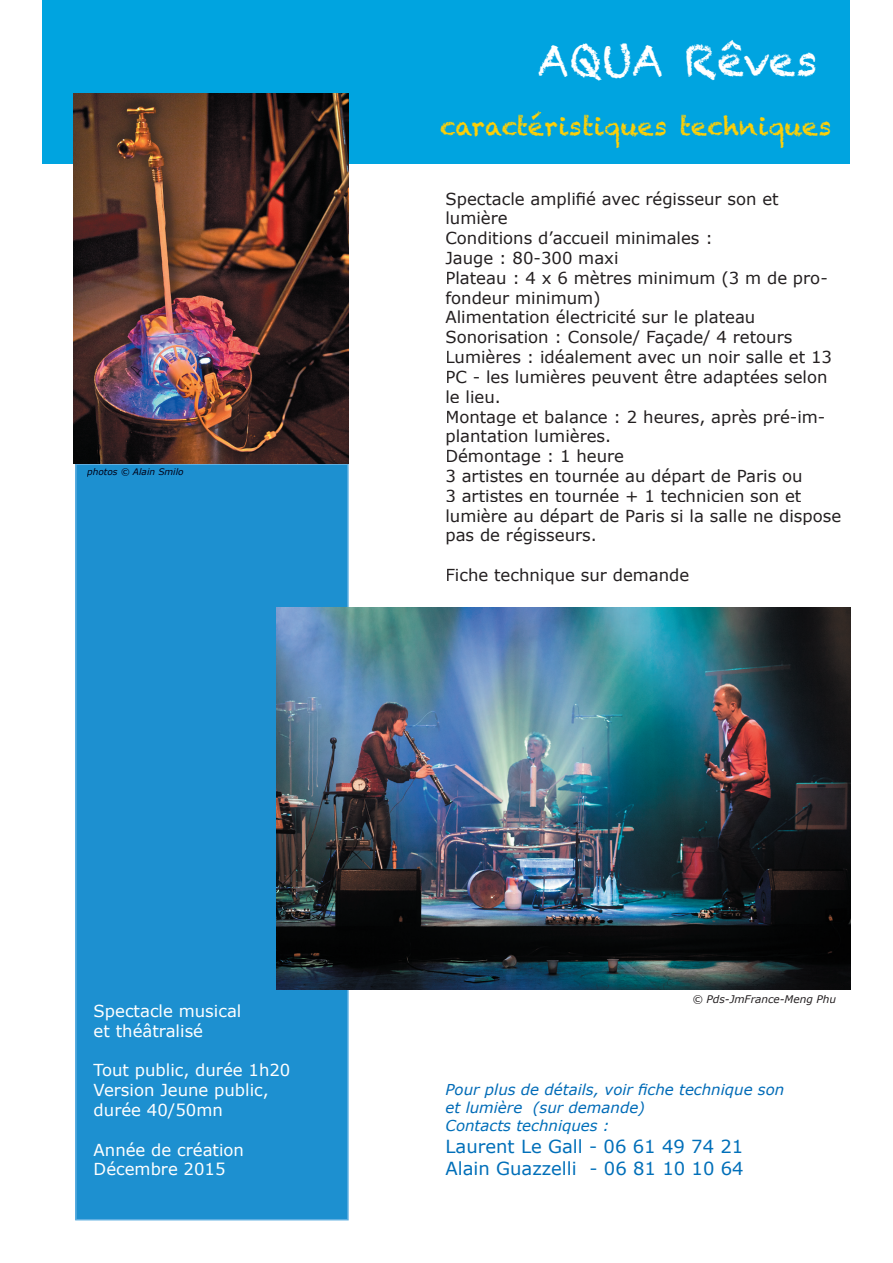
<style>
.page{position:relative;width:893px;height:1263px;background:#fff}
.page>*{position:absolute;margin:0;border:0;box-sizing:border-box;transform-origin:0 0}
.t1{font:42px "Chalkduster";color:#fff}
.t2{font:25.5px "Chalkduster";color:#fed006}
.t3{font:18px/21.6px "Verdana";color:#006fb9}
.t4{font:16.5px/19.8px "Verdana";color:#231f20}
.t5{font:16.5px/19.8px "Verdana";color:#fff}
.t6{font:italic 15px/18px "Verdana";color:#006bb7}
.t7{font:italic 15px "Verdana";color:#006fb9}
.t8{font:italic 10.5px "Verdana";color:#231f20}
.t9{font:italic 9px "Verdana";color:#000117}
</style>
<div class="page">
<div style="left:43px;top:0;width:807px;height:164px;background:#00a4e0"></div>
<div style="left:75px;top:463px;width:274px;height:757px;background:#1d90d0"></div>
<img style="left:74px;top:94px;width:275px;height:369px">
<img style="left:276px;top:607px;width:574px;height:383px">
<div style="left:87px;top:468px;width:96px;height:9px;background:#1d90d0"></div>
<p class="t9" style="left:87px;top:466px;width:98px">photos © Alain Smilo</p>
<h1 class="t1" style="left:538px;top:36px;width:281px">AQUA Rêves</h1>
<h2 class="t2" style="left:440px;top:111px;width:393px">caractéristiques techniques</h2>
<p class="t4" style="left:445px;top:189px;width:397px">Spectacle amplifié avec régisseur son et lumière<br>Conditions d’accueil minimales :<br>Jauge : 80-300 maxi<br>Plateau : 4 x 6 mètres minimum (3 m de pro&shy;fondeur minimum)<br>Alimentation électricité sur le plateau<br>Sonorisation : Console/ Façade/ 4 retours<br>Lumières : idéalement avec un noir salle et 13<br>PC - les lumières peuvent être adaptées selon le lieu.<br>Montage et balance : 2 heures, après pré-im&shy;plantation lumières.<br>Démontage : 1 heure<br>3 artistes en tournée au départ de Paris ou<br>3 artistes en tournée + 1 technicien son et lumière au départ de Paris si la salle ne dispose pas de régisseurs.</p>
<p class="t4" style="left:445px;top:565px;width:245px">Fiche technique sur demande</p>
<p class="t5" style="left:94px;top:1001px;width:149px">Spectacle musical et théâtralisé</p>
<p class="t5" style="left:94px;top:1061px;width:198px">Tout public, durée 1h20<br>Version Jeune public, durée 40/50mn</p>
<p class="t5" style="left:94px;top:1140px;width:152px">Année de création<br>Décembre 2015</p>
<p class="t8" style="left:692px;top:992px;width:145px">© Pds-JmFrance-Meng Phu</p>
<p class="t6" style="left:446px;top:1081px;width:340px">Pour plus de détails, voir fiche technique son et lumière (sur demande)</p>
<p class="t7" style="left:446px;top:1116px;width:166px">Contacts techniques :</p>
<p class="t3" style="left:446px;top:1136px;width:300px">Laurent Le Gall - 06 61 49 74 21<br>Alain Guazzelli - 06 81 10 10 64</p>
</div>
